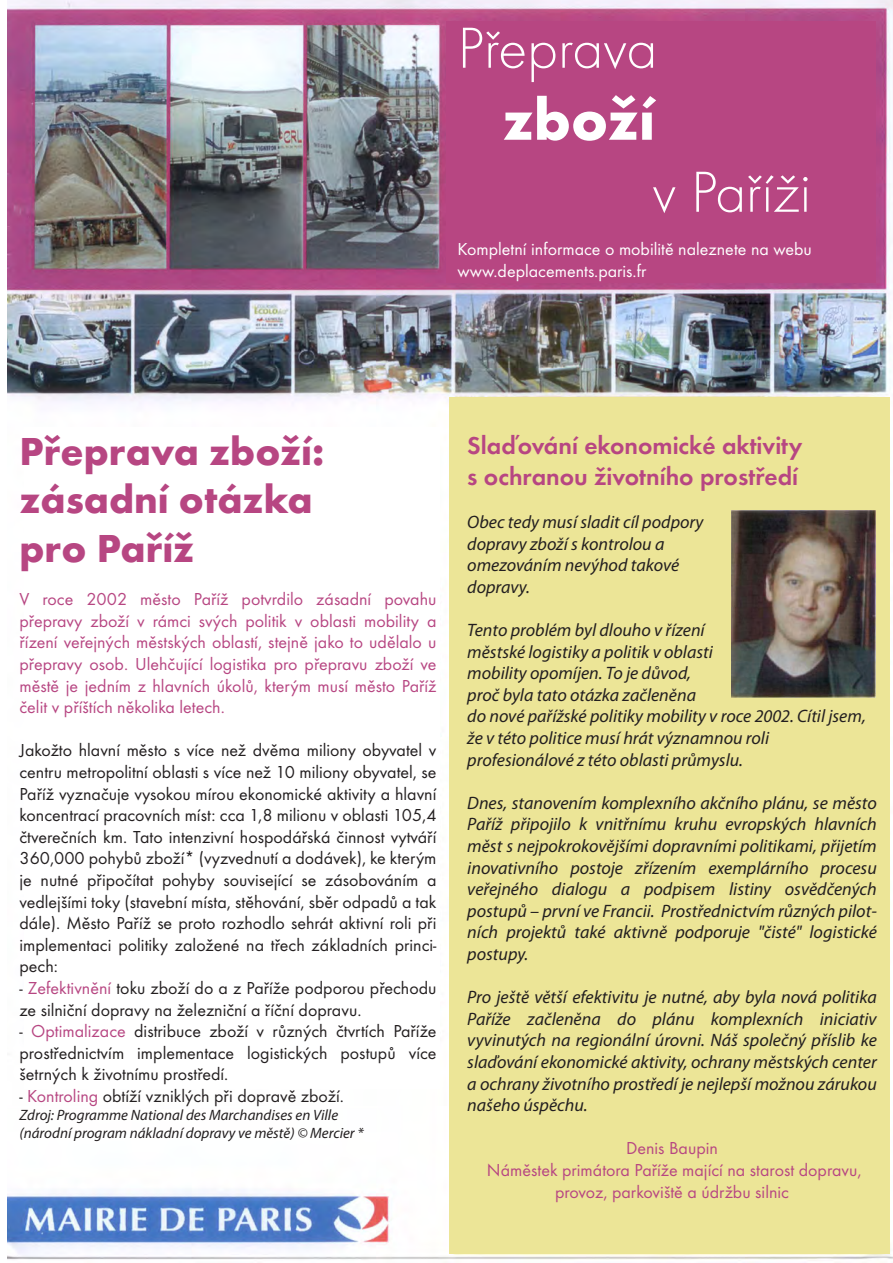
<style>
.page{position:relative;width:893px;height:1263px;background:#fff}
.page>*{position:absolute;margin:0;border:0;box-sizing:border-box;transform-origin:0 0}
.t1{font:60px "Futura TOT Ligh";color:#fff}
.t2{font:700 60px "Futura TOT";color:#fff}
.t3{font:700 40.5px/48.6px "Futura TOT";color:#b74682}
.t4{font:600 25.5px/30.6px "Futura TOT";color:#b74682}
.t5{font:italic 18px/21.6px "Myriad Pro";color:#231f20}
.t6{font:18px/21.6px "Futura TOT";color:#231f20;text-align:justify}
.t7{font:18px/21.6px "Futura TOT";color:#b74682;text-align:justify}
.t8{font:18px/21.6px "Futura TOT";color:#fff}
.t9{font:italic 15px/18px "Myriad Pro";color:#231f20}
.s1{color:#b74682}
</style>
<div class="page">
<img style="left:8px;top:0;width:885px;height:1260px">
<div style="left:446px;top:21px;width:430px;height:261px;background:#b74682"></div>
<div style="left:24px;top:428px;width:416px;height:661px;background:#fff"></div>
<div style="left:449px;top:398px;width:441px;height:856px;background:#ece597"></div>
<img style="left:731px;top:510px;width:145px;height:188px">
<h1 class="t1" style="left:458px;top:14px;width:201px">Přeprava</h1>
<h1 class="t2" style="left:502px;top:83px;width:154px">zboží</h1>
<h1 class="t1" style="left:652px;top:158px;width:160px">v Paříži</h1>
<p class="t8" style="left:458px;top:238px;width:356px">Kompletní informace o mobilitě naleznete na webu www.deplacements.paris.fr</p>
<h2 class="t3" style="left:20px;top:426px;width:306px">Přeprava zboží: zásadní otázka pro Paříž</h2>
<p class="t7" style="left:20px;top:588px;width:419px">V roce 2002 město Paříž potvrdilo zásadní povahu přepravy zboží v rámci svých politik v oblasti mobility a řízení veřejných městských oblastí, stejně jako to udělalo u přepravy osob. Ulehčující logistika pro přepravu zboží ve městě je jedním z hlavních úkolů, kterým musí město Paříž čelit v příštích několika letech.</p>
<p class="t6" style="left:20px;top:739px;width:419px">Jakožto hlavní město s více než dvěma miliony obyvatel v centru metropolitní oblasti s více než 10 miliony obyvatel, se Paříž vyznačuje vysokou mírou ekonomické aktivity a hlavní koncentrací pracovních míst: cca 1,8 milionu v oblasti 105,4 čtverečních km. Tato intenzivní hospodářská činnost vytváří 360,000 pohybů zboží* (vyzvednutí a dodávek), ke kterým je nutné připočítat pohyby související se zásobováním a vedlejšími toky (stavební místa, stěhování, sběr odpadů a tak dále). Město Paříž se proto rozhodlo sehrát aktivní roli při implementaci politiky založené na třech základních princi&shy;pech:</p>
<p class="t6" style="left:20px;top:977px;width:419px">- <span class="s1">Zefektivnění</span> toku zboží do a z Paříže podporou přechodu ze silniční dopravy na železniční a říční dopravu.</p>
<p class="t6" style="left:20px;top:1020px;width:419px">- <span class="s1">Optimalizace</span> distribuce zboží v různých čtvrtích Paříže prostřednictvím implementace logistických postupů více šetrných k životnímu prostředí.</p>
<p class="t6" style="left:20px;top:1085px;width:326px">- <span class="s1">Kontroling</span> obtíží vzniklých při dopravě zboží.</p>
<p class="t9" style="left:20px;top:1106px;width:346px">Zdroj: Programme National des Marchandises en Ville (národní program nákladní dopravy ve městě) © Mercier *</p>
<h3 class="t4" style="left:467px;top:430px;width:337px">Slaďování ekonomické aktivity s ochranou životního prostředí</h3>
<p class="t5" style="left:467px;top:511px;width:238px">Obec tedy musí sladit cíl podpory dopravy zboží s kontrolou a omezováním nevýhod takové dopravy.</p>
<p class="t5" style="left:467px;top:619px;width:400px">Tento problém byl dlouho v řízení<br>městské logistiky a politik v oblasti<br>mobility opomíjen. To je důvod,<br>proč byla tato otázka začleněna<br>do nové pařížské politiky mobility v roce 2002. Cítil jsem, že v této politice musí hrát významnou roli profesionálové z této oblasti průmyslu.</p>
<p class="t5" style="left:467px;top:792px;width:411px;text-align:justify">Dnes, stanovením komplexního akčního plánu, se město Paříž připojilo k vnitřnímu kruhu evropských hlavních měst s nejpokrokovějšími dopravními politikami, přijetím inovativního postoje zřízením exemplárního procesu veřejného dialogu a podpisem listiny osvědčených postupů – první ve Francii. Prostřednictvím různých pilot&shy;ních projektů také aktivně podporuje "čisté" logistické postupy.</p>
<p class="t5" style="left:467px;top:986px;width:411px;text-align:justify">Pro ještě větší efektivitu je nutné, aby byla nová politika Paříže začleněna do plánu komplexních iniciativ vyvinutých na regionální úrovni. Náš společný příslib ke slaďování ekonomické aktivity, ochrany městských center a ochrany životního prostředí je nejlepší možnou zárukou našeho úspěchu.</p>
<p class="t7" style="left:487px;top:1137px;width:376px;text-align:center">Denis Baupin<br>Náměstek primátora Paříže mající na starost dopravu, provoz, parkoviště a údržbu silnic</p>
</div>
